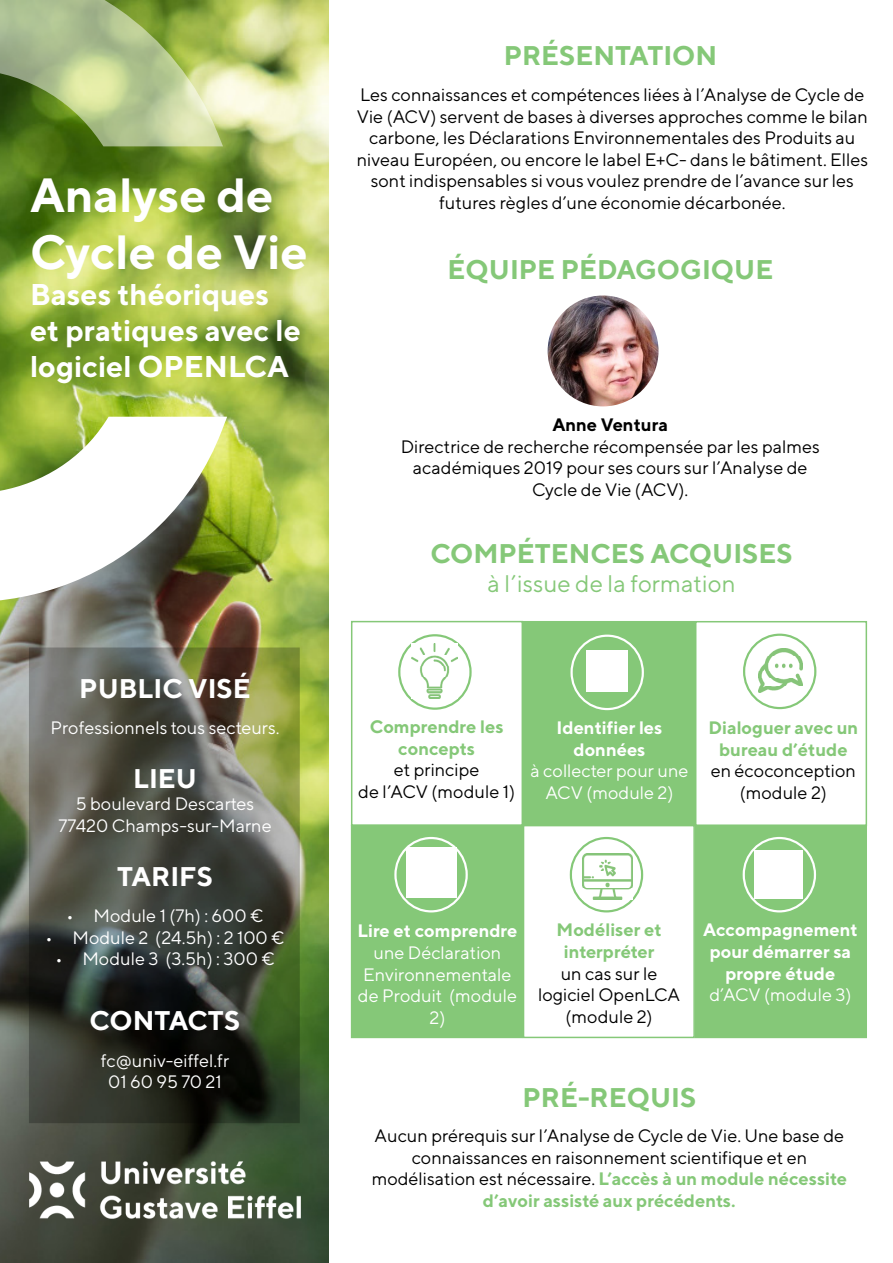
<style>
.page{position:relative;width:893px;height:1263px;background:#fff}
.page>*{position:absolute;margin:0;border:0;box-sizing:border-box;transform-origin:0 0}
.t1{font:700 48px/57.6px "TT Norms";color:#fff}
.t2{font:700 30px/36px "TT Norms";color:#fff}
.t3{font:700 27px "TT Norms";color:#85c878}
.t4{font:700 27px "TT Norms";color:#fff}
.t5{font:24px "TT Norms";color:#85c878}
.t6{font:18px/21.6px "TT Norms";color:#000;text-align:center}
.t7{font:18px/21.6px "TT Norms";color:#fff;text-align:center}
.t8{font:700 18px/21.6px "TT Norms";color:#85c878;text-align:center}
.t9{font:700 18px/21.6px "TT Norms";color:#fff;text-align:center}
.t10{font:700 18px "TT Norms";color:#000}
.s1{font-weight:700}
.s2{font-weight:700;color:#85c878}
</style>
<div class="page">
<div style="left:523px;top:825px;width:172px;height:213px;background:#fff;border:2px solid #85c878"></div>
<div style="left:351px;top:825px;width:172px;height:213px;background:#85c878"></div>
<div style="left:695px;top:825px;width:172px;height:213px;background:#85c878"></div>
<div style="left:523px;top:621px;width:172px;height:205px;background:#85c878"></div>
<div style="left:398px;top:634px;width:74px;height:76px;border:2px solid #85c878;border-radius:50%"></div>
<div style="left:570px;top:635px;width:74px;height:75px;border:2px solid #fff;border-radius:50%"></div>
<div style="left:743px;top:634px;width:73px;height:75px;border:2px solid #85c878;border-radius:50%"></div>
<div style="left:394px;top:837px;width:74px;height:75px;border:2px solid #fff;border-radius:50%"></div>
<div style="left:570px;top:837px;width:73px;height:75px;border:2px solid #85c878;border-radius:50%"></div>
<div style="left:743px;top:837px;width:73px;height:75px;border:2px solid #fff;border-radius:50%"></div>
<img style="left:0;top:0;width:329px;height:1263px">
<img style="left:29px;top:1162px;width:271px;height:56px">
<svg style="left:29px;top:647px;width:271px;height:476px;background:#484c3d"></svg>
<img style="left:0;top:417px;width:252px;height:275px">
<svg style="left:0;top:0;width:223px;height:146px;background:#a0b575"></svg>
<img style="left:548px;top:295px;width:110px;height:111px;border-radius:55px">
<img style="left:412px;top:644px;width:46px;height:54px">
<img style="left:759px;top:649px;width:43px;height:43px">
<img style="left:582px;top:854px;width:50px;height:45px">
<div style="left:351px;top:621px;width:172px;height:205px;border:2px solid #85c878"></div>
<div style="left:695px;top:621px;width:172px;height:205px;border:2px solid #85c878"></div>
<div style="left:586px;top:651px;width:41px;height:40px;background:#fff"></div>
<div style="left:406px;top:847px;width:50px;height:50px;background:#fff"></div>
<div style="left:754px;top:851px;width:48px;height:47px;background:#fff"></div>
<p class="t1" style="left:30px;top:165px;width:279px">Analyse de<br>Cycle de Vie</p>
<p class="t2" style="left:30px;top:276px;width:272px">Bases théoriques et pratiques avec le logiciel OPENLCA</p>
<p class="t4" style="left:79px;top:671px;width:173px">PUBLIC VISÉ</p>
<p class="t7" style="left:50px;top:717px;width:231px">Professionnels tous secteurs.</p>
<p class="t4" style="left:133px;top:762px;width:65px">LIEU</p>
<p class="t7" style="left:76px;top:792px;width:180px">5 boulevard Descartes</p>
<p class="t7" style="left:58px;top:814px;width:215px">77420 Champs-sur-Marne</p>
<p class="t4" style="left:117px;top:859px;width:97px">TARIFS</p>
<p class="t7" style="left:67px;top:905px;width:198px">• Module 1 (7h) : 600 €</p>
<p class="t7" style="left:46px;top:926px;width:241px">• Module 2 (24.5h) : 2 100 €</p>
<p class="t7" style="left:55px;top:948px;width:221px">• Module 3 (3.5h) : 300 €</p>
<p class="t4" style="left:90px;top:1004px;width:152px">CONTACTS</p>
<p class="t7" style="left:101px;top:1049px;width:130px">fc@univ-eiffel.fr</p>
<p class="t7" style="left:108px;top:1071px;width:115px">01 60 95 70 21</p>
<p class="t3" style="left:504px;top:39px;width:215px">PRÉSENTATION</p>
<p class="t6" style="left:357px;top:83px;width:513px">Les connaissances et compétences liées à l’Analyse de Cycle de Vie (ACV) servent de bases à diverses approches comme le bilan carbone, les Déclarations Environnementales des Produits au niveau Européen, ou encore le label E+C- dans le bâtiment. Elles sont indispensables si vous voulez prendre de l’avance sur les futures règles d’une économie décarbonée.</p>
<p class="t3" style="left:448px;top:252px;width:327px">ÉQUIPE PÉDAGOGIQUE</p>
<p class="t10" style="left:552px;top:413px;width:117px">Anne Ventura</p>
<p class="t6" style="left:401px;top:435px;width:421px">Directrice de recherche récompensée par les palmes</p>
<p class="t6" style="left:413px;top:457px;width:396px">académiques 2019 pour ses cours sur l’Analyse de<br>Cycle de Vie (ACV).</p>
<p class="t3" style="left:430px;top:537px;width:364px">COMPÉTENCES ACQUISES</p>
<p class="t5" style="left:487px;top:569px;width:250px">à l’issue de la formation</p>
<p class="t8" style="left:370px;top:716px;width:135px">Comprendre les concepts</p>
<p class="t6" style="left:394px;top:759px;width:87px">et principe</p>
<p class="t6" style="left:358px;top:780px;width:158px">de l’ACV (module 1)</p>
<p class="t9" style="left:557px;top:717px;width:107px">Identifier les données</p>
<p class="t7" style="left:530px;top:760px;width:159px">à collecter pour une<br>ACV (module 2)</p>
<p class="t8" style="left:708px;top:717px;width:151px">Dialoguer avec un bureau d’étude</p>
<p class="t6" style="left:711px;top:760px;width:147px">en écoconception</p>
<p class="t6" style="left:740px;top:781px;width:89px">(module 2)</p>
<p class="t7" style="left:357px;top:920px;width:162px"><span class="s1">Lire et comprendre </span>une Déclaration<br>Environnementale de Produit (module<br>2)</p>
<p class="t8" style="left:557px;top:919px;width:107px">Modéliser et</p>
<p class="t8" style="left:564px;top:940px;width:92px">interpréter</p>
<p class="t6" style="left:538px;top:962px;width:144px">un cas sur le logiciel OpenLCA (module 2)</p>
<p class="t9" style="left:703px;top:919px;width:156px">Accompagnement pour démarrer sa propre étude</p>
<p class="t7" style="left:709px;top:984px;width:144px">d’ACV (module 3)</p>
<p class="t3" style="left:522px;top:1080px;width:175px">PRÉ-REQUIS</p>
<p class="t6" style="left:375px;top:1124px;width:471px">Aucun prérequis sur l’Analyse de Cycle de Vie. Une base de connaissances en raisonnement scientifique et en</p>
<p class="t6" style="left:372px;top:1167px;width:477px">modélisation est nécessaire. <span class="s2">L’accès à un module nécessite</span></p>
<p class="t8" style="left:483px;top:1189px;width:254px">d’avoir assisté aux précédents.</p>
</div>
